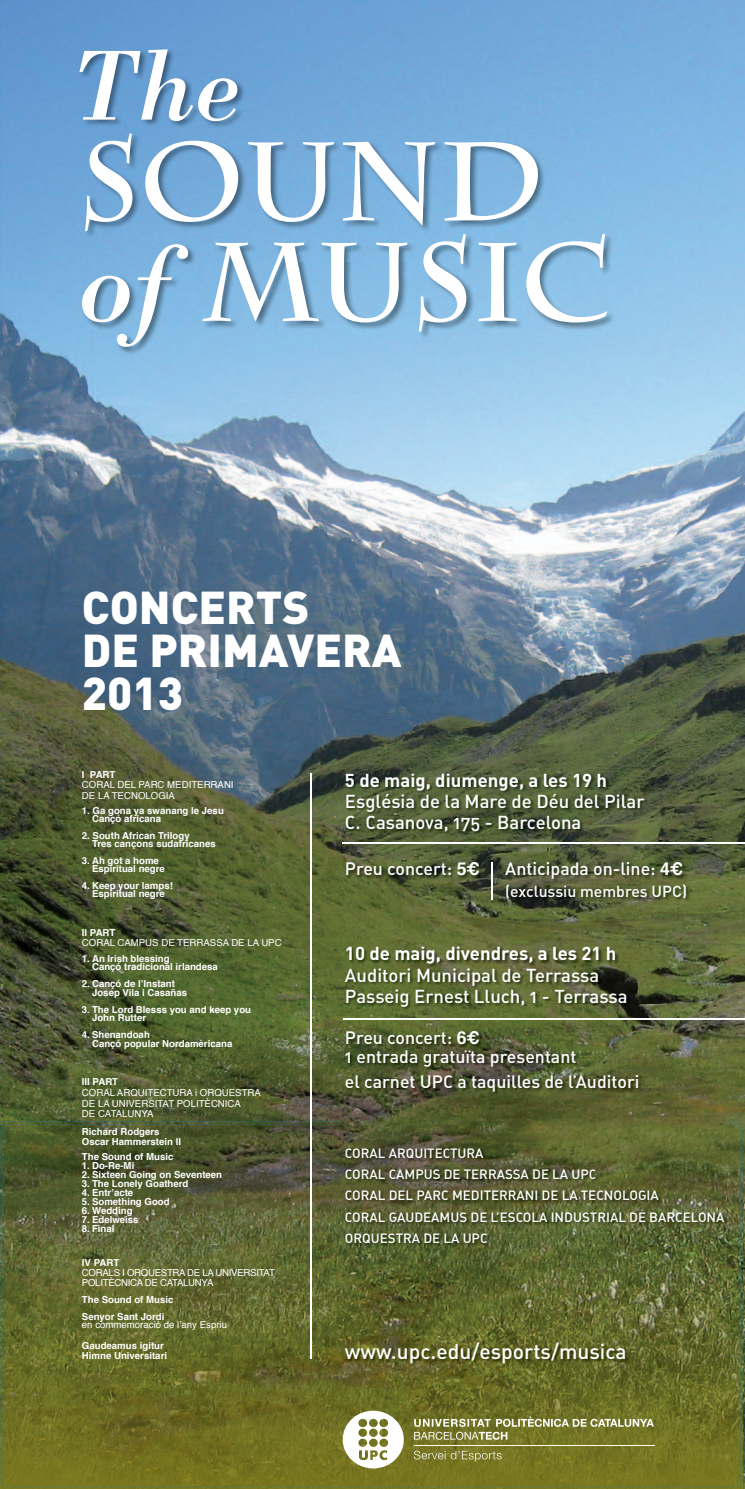
<style>
.page{position:relative;width:745px;height:1489px;background:#fff}
.page>*{position:absolute;margin:0;border:0;box-sizing:border-box;transform-origin:0 0}
.t1{font:700 110.86px/100.5px "Charlemagne";color:#fff}
.t2{font:101.76px "Bodoni SSK Italic";color:#fff}
.t3{font:900 45.5px/42.8px "DIN";color:#fff}
.t4{font:21px "DIN Medium Alternate";color:#fff}
.t5{font:18.55px/21.3px "DIN Medium Alternate";color:#fff}
.t6{font:700 18.55px "DIN";color:#fff}
.t7{font:17.76px/19.2px "DIN Medium Alternate";color:#fff}
.t8{font:500 15.75px "DIN";color:#fff}
.t9{font:13.3px/21.3px "DIN Medium Alternate";color:#fff}
.t10{font:700 9.62px/8.3px "Helvetica";color:#fff}
.t11{font:9.62px/10.5px "Helvetica";color:#fff}
.t12{font:9.62px/10.2px "Helvetica";letter-spacing:-.03em;color:#fff}
.s1{font-family:"Bodoni SSK Italic";font-weight:400}
.s2{font-family:"Helvetica";font-weight:700}
</style>
<div class="page">
<img style="left:0;top:0;width:744px;height:1488px">
<img style="left:0;top:1121px;width:742px;height:367px">
<img style="left:344px;top:771px;width:384px;height:595px">
<hr style="left:342px;top:842px;width:402px;height:1px;background:#fff">
<img style="left:78px;top:48px;width:536px;height:307px">
<hr style="left:343px;top:1018px;width:401px;height:1px;background:#fff">
<hr style="left:310px;top:773px;width:1px;height:586px;background:#fff">
<svg style="left:342px;top:1410px;width:61px;height:58px"></svg>
<svg style="left:414px;top:1416px;width:239px;height:23px;background:#8d8e4f"></svg>
<hr style="left:414px;top:1444px;width:239px;height:1px;background:#fff">
<svg style="left:413px;top:1450px;width:88px;height:11px"></svg>
<hr style="left:491px;top:862px;width:1px;height:37px;background:#fff">
<h2 class="t2" style="left:78px;top:24px;width:161px">The</h2>
<h1 class="t1" style="left:78px;top:133px;width:533px">SOUND <span class="s1">of</span> MUSIC</h1>
<h3 class="t3" style="left:82px;top:583px;width:321px">CONCERTS<br>DE PRIMAVERA<br>2013</h3>
<p class="t10" style="left:82px;top:770px;width:35px">I PART</p>
<p class="t11" style="left:82px;top:780px;width:153px">CORAL DEL PARC MEDITERRANI<br>DE LA TECNOLOGIA</p>
<p class="t10" style="left:92px;top:806px;width:133px;text-indent:-10px">1. Ga gona ya swanang le Jesu<br>Cançó africana</p>
<p class="t10" style="left:92px;top:831px;width:125px;text-indent:-10px">2. South African Trilogy<br>Tres cançons sudafricanes</p>
<p class="t10" style="left:92px;top:856px;width:74px;text-indent:-10px">3. Ah got a home<br>Espiritual negre</p>
<p class="t10" style="left:82px;top:881px;width:92px;text-align:center">4. Keep your lamps!<br>Espiritual negre</p>
<p class="t10" style="left:82px;top:928px;width:35px">II PART</p>
<p class="t11" style="left:82px;top:937px;width:201px">CORAL CAMPUS DE TERRASSA DE LA UPC</p>
<p class="t10" style="left:92px;top:954px;width:127px;text-indent:-10px">1. An Irish blessing<br>Cançó tradicional irlandesa</p>
<p class="t10" style="left:92px;top:979px;width:97px;text-indent:-10px">2. Cançó de l’Instant<br>Josep Vila i Casañas</p>
<p class="t10" style="left:92px;top:1005px;width:160px;text-indent:-10px">3. The Lord Blesss you and keep you<br>John Rutter</p>
<p class="t10" style="left:92px;top:1030px;width:142px;text-indent:-10px">4. Shenandoah<br>Cançó popular Nordamèricana</p>
<p class="t10" style="left:82px;top:1077px;width:38px">III PART</p>
<p class="t11" style="left:82px;top:1087px;width:180px">CORAL ARQUITECTURA i ORQUESTRA<br>DE LA UNIVERSITAT POLITÈCNICA<br>DE CATALUNYA</p>
<p class="t10" style="left:82px;top:1126px;width:100px;line-height:10.2px">Richard Rodgers<br>Oscar Hammerstein II</p>
<p class="t10" style="left:82px;top:1151px;width:93px">The Sound of Music</p>
<p class="t10" style="left:82px;top:1161px;width:54px">1. Do-Re-Mi</p>
<p class="t10" style="left:82px;top:1170px;width:142px">2. Sixteen Going on Seventeen</p>
<p class="t10" style="left:82px;top:1179px;width:108px">3. The Lonely Goatherd</p>
<p class="t10" style="left:82px;top:1188px;width:53px">4. Entr’acte</p>
<p class="t10" style="left:82px;top:1197px;width:89px">5. Something Good</p>
<p class="t10" style="left:82px;top:1206px;width:52px">6. Wedding</p>
<p class="t10" style="left:82px;top:1215px;width:58px">7. Edelweiss</p>
<p class="t10" style="left:82px;top:1224px;width:34px">8. Final</p>
<p class="t10" style="left:82px;top:1257px;width:39px">IV PART</p>
<p class="t12" style="left:82px;top:1267px;width:194px">CORALS I ORQUESTRA DE LA UNIVERSITAT<br>POLITÈCNICA DE CATALUNYA</p>
<p class="t10" style="left:82px;top:1291px;width:93px;line-height:16.2px">The Sound of Music<br>Senyor Sant Jordi</p>
<p class="t11" style="left:82px;top:1319px;width:146px">en commemoració de l’any Espriu</p>
<p class="t10" style="left:82px;top:1340px;width:87px;line-height:10.5px">Gaudeamus igitur<br>Himne Universitari</p>
<h3 class="t6" style="left:345px;top:767px;width:263px">5 de maig, diumenge, a les 19 h</h3>
<h3 class="t5" style="left:345px;top:789px;width:301px">Església de la Mare de Déu del Pilar<br>C. Casanova, 175 - Barcelona</h3>
<h3 class="t7" style="left:345px;top:858px;width:136px">Preu concert: <span class="s2">5€</span></h3>
<h3 class="t7" style="left:505px;top:858px;width:179px">Anticipada on-line: <span class="s2">4€</span></h3>
<h3 class="t8" style="left:505px;top:880px;width:183px">(exclussiu membres UPC)</h3>
<h3 class="t6" style="left:345px;top:941px;width:273px">10 de maig, divendres, a les 21 h</h3>
<h3 class="t5" style="left:345px;top:963px;width:284px">Auditori Municipal de Terrassa<br>Passeig Ernest Lluch, 1 - Terrassa</h3>
<h3 class="t7" style="left:345px;top:1027px;width:233px">Preu concert: <span class="s2">6€<br></span>1 entrada gratuïta presentant</h3>
<h3 class="t7" style="left:345px;top:1071px;width:296px">el carnet UPC a taquilles de l’Auditori</h3>
<h3 class="t9" style="left:345px;top:1141px;width:381px">CORAL ARQUITECTURA<br>CORAL CAMPUS DE TERRASSA DE LA UPC<br>CORAL DEL PARC MEDITERRANI DE LA TECNOLOGIA<br>CORAL GAUDEAMUS DE L’ESCOLA INDUSTRIAL DE BARCELONA ORQUESTRA DE LA UPC</h3>
<h3 class="t4" style="left:345px;top:1337px;width:283px">www.upc.edu/esports/musica</h3>
</div>
